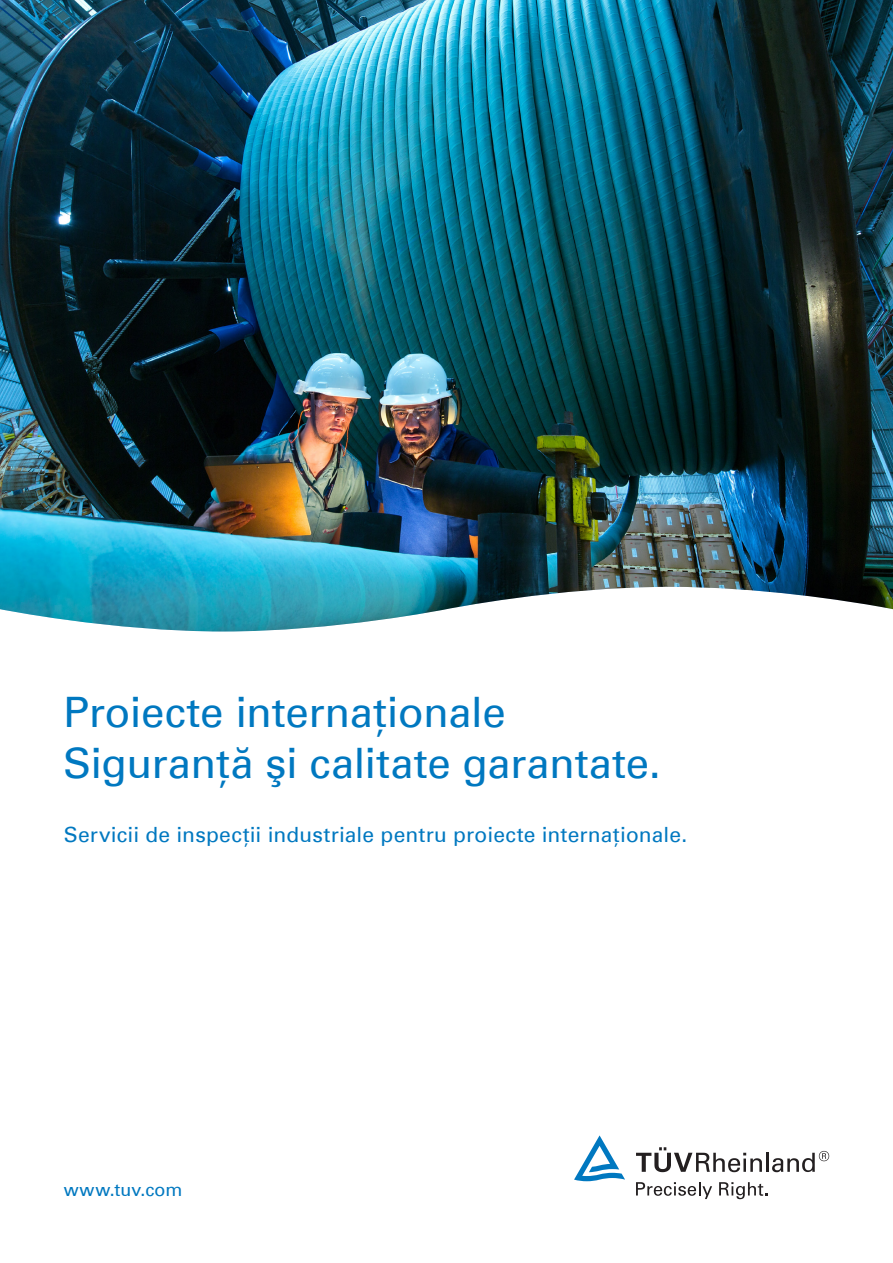
<style>
.page{position:relative;width:893px;height:1263px;background:#fff}
.page>*{position:absolute;margin:0;border:0;box-sizing:border-box;transform-origin:0 0}
._01_Headline{font:42px "Univers Com 55 Roman";letter-spacing:-.005em;color:#0078c0}
._02_Subheadline___In{font:21px "Univers Com 55 Roman";letter-spacing:.01em;color:#0078c0}
.t1{font:18px "Univers Com 55 Roman";letter-spacing:.01em;color:#0078c0}
</style>
<div class="page">
<svg style="left:636px;top:1147px;width:126px;height:25px"></svg>
<hr style="left:766px;top:1153px;width:3px;height:19px;background:#231f20">
<svg style="left:772px;top:1151px;width:57px;height:21px"></svg>
<svg style="left:574px;top:1135px;width:51px;height:46px"></svg>
<svg style="left:636px;top:1182px;width:76px;height:17px"></svg>
<svg style="left:719px;top:1182px;width:48px;height:17px"></svg>
<img style="left:0;top:0;width:893px;height:631px">
<p class="_01_Headline" style="left:63px;top:687px;width:444px">Proiecte internaţionale</p>
<p class="_01_Headline" style="left:63px;top:738px;width:599px">Siguranţă şi calitate garantate.</p>
<p class="_02_Subheadline___In" style="left:64px;top:822px;width:625px">Servicii de inspecţii industriale pentru proiecte internaţionale.</p>
<p class="t1" style="left:64px;top:1178px;width:120px">www.tuv.com</p>
</div>
